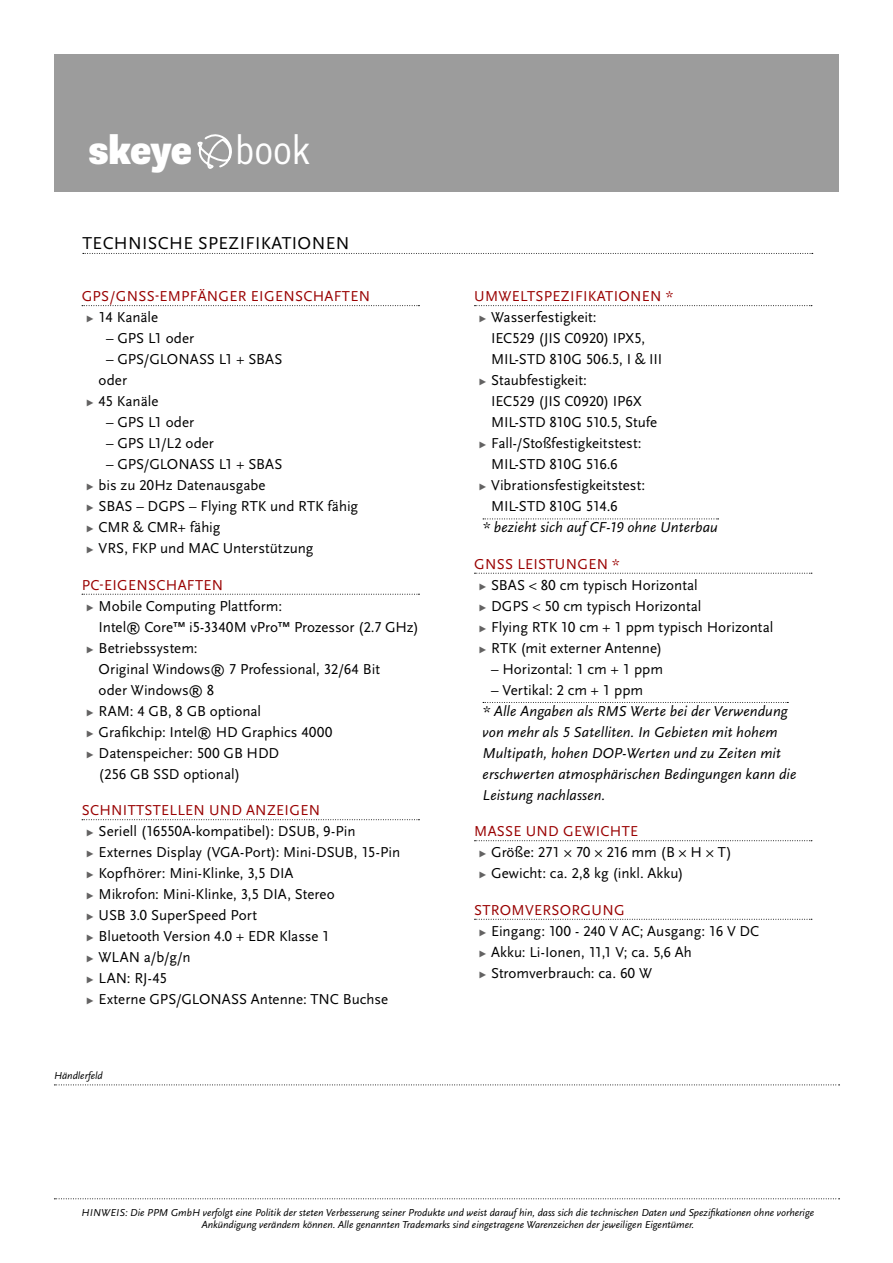
<style>
.page{position:relative;width:893px;height:1263px;background:#fff}
.page>*{position:absolute;margin:0;border:0;box-sizing:border-box;transform-origin:0 0}
.t1{font:900 condensed 41.4px "Supria Sans";letter-spacing:-.02em;color:#fff}
.t2{font:18px "Scala Sans OT";letter-spacing:.02em;color:#000}
.t3{font:15px/21px "Scala Sans OT";color:#000}
.t4{font:italic 15px/21px "Scala Sans OT";letter-spacing:.005em;color:#000}
.t5{font:15px "Scala Sans OT";letter-spacing:.02em;color:#900}
.t6{font:italic 10.5px/12.6px "Scala Sans OT";color:#000}
.s1{font-weight:300}
.s2{font-size:13.5px;color:#636262}
.s3{color:#900}
</style>
<div class="page">
<div style="left:54px;top:54px;width:785px;height:137px;background:#9c9c9c"></div>
<svg style="left:82px;top:305px;width:337px;height:1px"></svg>
<svg style="left:82px;top:594px;width:337px;height:1px"></svg>
<svg style="left:82px;top:819px;width:337px;height:1px"></svg>
<svg style="left:474px;top:305px;width:338px;height:1px"></svg>
<svg style="left:483px;top:518px;width:236px;height:1px"></svg>
<svg style="left:474px;top:573px;width:338px;height:1px"></svg>
<svg style="left:483px;top:702px;width:305px;height:1px"></svg>
<svg style="left:474px;top:840px;width:338px;height:1px"></svg>
<svg style="left:474px;top:919px;width:338px;height:1px"></svg>
<svg style="left:54px;top:1084px;width:786px;height:1px"></svg>
<svg style="left:54px;top:1198px;width:786px;height:1px"></svg>
<svg style="left:83px;top:253px;width:730px;height:1px"></svg>
<svg style="left:197px;top:134px;width:35px;height:35px"></svg>
<h1 class="t1" style="left:88px;top:125px;width:223px">skeye <span class="s1">book</span></h1>
<p class="t2" style="left:83px;top:233px;width:22px">Technische</p>
<p class="t2" style="left:198px;top:233px;width:51px">Spezifikati</p>
<p class="t2" style="left:298px;top:233px;width:27px">onen</p>
<p class="t5" style="left:82px;top:288px;width:97px">GPS/GNSS-Empf</p>
<p class="t5" style="left:198px;top:288px;width:20px">änger</p>
<p class="t5" style="left:251px;top:288px;width:19px">Eigenschaften</p>
<p class="t3" style="left:86px;top:307px;width:74px"><span class="s2">▸</span> 14 Kanäle</p>
<p class="t3" style="left:106px;top:328px;width:90px">– GPS L1 oder</p>
<p class="t3" style="left:106px;top:349px;width:82px">– GPS/Glonass</p>
<p class="t3" style="left:219px;top:349px;width:65px">L1 + SBAS</p>
<p class="t3" style="left:86px;top:370px;width:74px;text-indent:13px">oder<br><span class="s2">▸</span> 45 Kanäle</p>
<p class="t3" style="left:106px;top:412px;width:90px">– GPS L1 oder</p>
<p class="t3" style="left:106px;top:433px;width:109px">– GPS L1/L2 oder</p>
<p class="t3" style="left:106px;top:454px;width:82px">– GPS/Glonass</p>
<p class="t3" style="left:86px;top:454px;width:274px;text-indent:133px">L1 + SBAS<br><span class="s2">▸</span> bis zu 20Hz Datenausgabe<br><span class="s2">▸</span> SBAS – DGPS – Flying RTK und RTK fähig <span class="s2">▸</span> CMR &amp; CMR+ fähig<br><span class="s2">▸</span> VRS, FKP und MAC Unterstützung</p>
<p class="t5" style="left:82px;top:577px;width:41px">PC-Eigenschaften</p>
<p class="t3" style="left:86px;top:595px;width:198px"><span class="s2">▸</span> Mobile Computing Plattform:</p>
<p class="t3" style="left:99px;top:616px;width:322px">Intel® Core™ i5-3340M vPro™ Prozessor (2.7 GHz)</p>
<p class="t3" style="left:86px;top:637px;width:113px"><span class="s2">▸</span> Betriebssystem:</p>
<p class="t3" style="left:99px;top:658px;width:283px">Original Windows® 7 Professional, 32/64 Bit</p>
<p class="t3" style="left:99px;top:679px;width:117px">oder Windows® 8</p>
<p class="t3" style="left:86px;top:700px;width:177px"><span class="s2">▸</span> RAM: 4 GB, 8 GB optional</p>
<p class="t3" style="left:86px;top:721px;width:248px"><span class="s2">▸</span> Grafikchip: Intel® HD Graphics 4000</p>
<p class="t3" style="left:86px;top:742px;width:195px"><span class="s2">▸</span> Datenspeicher: 500 GB HDD</p>
<p class="t3" style="left:99px;top:763px;width:143px">(256 GB SSD optional)</p>
<p class="t5" style="left:82px;top:802px;width:18px">Schnittstellen</p>
<p class="t5" style="left:209px;top:802px;width:12px">und</p>
<p class="t3" style="left:86px;top:800px;width:213px;text-indent:160px"><span class="s3">Anzeigen<br></span><span class="s2">▸</span> Seriell (16550A-kompatibel): Dsub</p>
<p class="t3" style="left:86px;top:821px;width:271px;text-indent:230px">, 9-Pin <span class="s2">▸</span> Externes Display (VGA-Port): Mini-Dsub</p>
<p class="t3" style="left:354px;top:842px;width:48px">, 15-Pin</p>
<p class="t3" style="left:86px;top:863px;width:304px"><span class="s2">▸</span> Kopfhörer: Mini-Klinke, 3,5 DIA<br><span class="s2">▸</span> Mikrofon: Mini-Klinke, 3,5 DIA, Stereo<br><span class="s2">▸</span> USB 3.0 SuperSpeed Port<br><span class="s2">▸</span> Bluetooth Version 4.0 + EDR Klasse 1<br><span class="s2">▸</span> WLAN a/b/g/n<br><span class="s2">▸</span> LAN: RJ-45<br><span class="s2">▸</span> Externe GPS/GLONASS Antenne: TNC Buchse</p>
<p class="t6" style="left:54px;top:1070px;width:50px">Händlerfeld</p>
<p class="t5" style="left:474px;top:288px;width:21px">Umweltspe</p>
<p class="t5" style="left:561px;top:288px;width:17px">zifikati</p>
<p class="t5" style="left:618px;top:288px;width:23px">onen</p>
<p class="t5" style="left:666px;top:288px;width:9px">*</p>
<p class="t3" style="left:478px;top:307px;width:120px"><span class="s2">▸</span> Wasserfestigkeit:</p>
<p class="t3" style="left:491px;top:328px;width:156px">IEC529 (JIS C0920) IPX5,</p>
<p class="t3" style="left:491px;top:349px;width:173px">MIL-STD 810G 506.5, I &amp; III</p>
<p class="t3" style="left:478px;top:370px;width:110px"><span class="s2">▸</span> Staubfestigkeit:</p>
<p class="t3" style="left:491px;top:391px;width:152px">IEC529 (JIS C0920) IP6X</p>
<p class="t3" style="left:491px;top:412px;width:168px">MIL-STD 810G 510.5, Stufe</p>
<p class="t3" style="left:478px;top:433px;width:165px"><span class="s2">▸</span> Fall-/Stoßfestigkeitstest:</p>
<p class="t3" style="left:491px;top:454px;width:128px">MIL-STD 810G 516.6</p>
<p class="t3" style="left:478px;top:475px;width:168px"><span class="s2">▸</span> Vibrationsfestigkeitstest:</p>
<p class="t3" style="left:491px;top:496px;width:128px">MIL-STD 810G 514.6</p>
<p class="t4" style="left:483px;top:517px;width:237px">* bezieht sich auf CF-19 ohne Unterbau</p>
<p class="t5" style="left:474px;top:556px;width:61px">GNSS Leistungen</p>
<p class="t3" style="left:478px;top:553px;width:296px;text-indent:134px"><span class="s3">*<br></span><span class="s2">▸</span> SBAS &lt; 80 cm typisch Horizontal<br><span class="s2">▸</span> DGPS &lt; 50 cm typisch Horizontal<br><span class="s2">▸</span> Flying RTK 10 cm + 1 ppm typisch Horizontal <span class="s2">▸</span> RTK (mit externer Antenne)</p>
<p class="t3" style="left:491px;top:658px;width:173px">– Horizontal: 1 cm + 1 ppm</p>
<p class="t3" style="left:491px;top:679px;width:154px">– Vertikal: 2 cm + 1 ppm</p>
<p class="t4" style="left:483px;top:700px;width:315px">* Alle Angaben als RMS Werte bei der Verwendung von mehr als 5 Satelliten. In Gebieten mit hohem Multipath, hohen DOP-Werten und zu Zeiten mit erschwerten atmosphärischen Bedingungen kann die Leistung nachlassen.</p>
<p class="t5" style="left:474px;top:823px;width:63px">MaSSe und</p>
<p class="t3" style="left:478px;top:821px;width:255px;text-indent:85px"><span class="s3">Gewichte<br></span><span class="s2">▸</span> Größe: 271 × 70 × 216 mm (B × H × T) <span class="s2">▸</span> Gewicht: ca. 2,8 kg (inkl. Akku)</p>
<p class="t5" style="left:474px;top:902px;width:48px">Stromvers</p>
<p class="t3" style="left:478px;top:899px;width:282px;text-indent:82px"><span class="s3">orgung<br></span><span class="s2">▸</span> Eingang: 100 - 240 V AC; Ausgang: 16 V DC <span class="s2">▸</span> Akku: Li-Ionen, 11,1 V; ca. 5,6 Ah<br><span class="s2">▸</span> Stromverbrauch: ca. 60 W</p>
<p class="t6" style="left:82px;top:1206px;width:27px">Hinweis</p>
<p class="t6" style="left:202px;top:1206px;width:614px;text-indent:-76px">: Die PPM GmbH verfolgt eine Politik der steten Verbesserung seiner Produkte und weist darauf hin, dass sich die technischen Daten und Spezifikationen ohne vorherige<br>Ankündigung verändern können. Alle genannten Trademarks sind eingetragene Warenzeichen der jeweiligen Eigentümer.</p>
</div>
